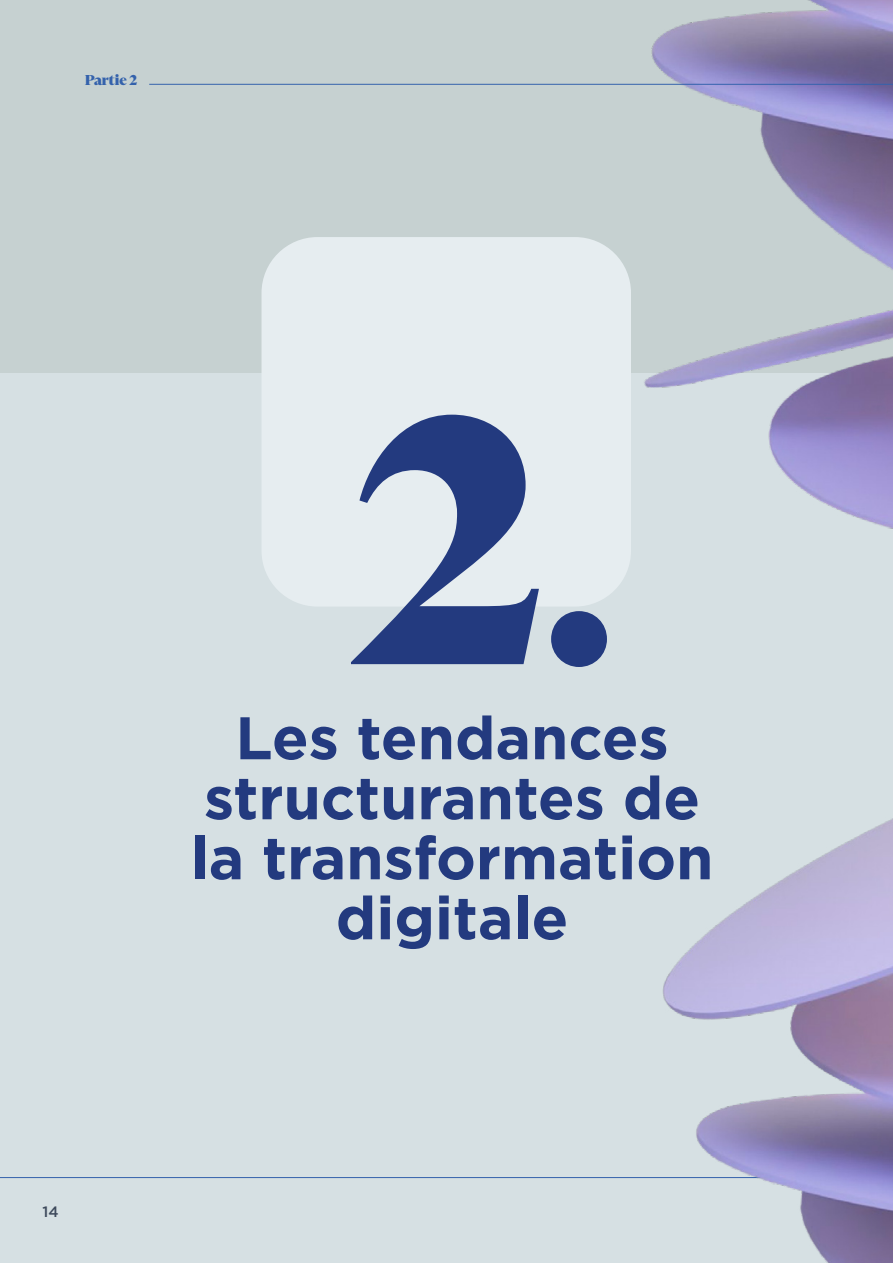
<style>
.page{position:relative;width:893px;height:1263px;background:#d6e0e3}
.page>*{position:absolute;margin:0;border:0;box-sizing:border-box;transform-origin:0 0}
.t1{font:900 405px "Test Financier Display";color:#233a7f}
.t2{font:700 60px/60px "Gotham";color:#233a7f;text-align:center}
.t3{font:900 16.5px "Test Financier Display";color:#3462ac}
.t4{font:500 15px "Gotham";color:#3e4a5c}
.s1{font-size:285px}
</style>
<div class="page">
<div style="left:0;top:0;width:893px;height:373px;background:#c6d1d1"></div>
<div style="left:261px;top:237px;width:370px;height:369px;background:#e6edf0;border-radius:56px"></div>
<hr style="left:0;top:1177px;width:893px;height:1px;background:#3462ac">
<img style="left:511px;top:818px;width:382px;height:445px">
<img style="left:458px;top:0;width:435px;height:606px">
<hr style="left:149px;top:84px;width:744px;height:1px;background:#3462ac">
<p class="t3" style="left:85px;top:71px;width:54px">Partie 2</p>
<p class="t4" style="left:43px;top:1202px;width:18px">14</p>
<h1 class="t1" style="left:355px;top:321px;width:260px">2<span class="s1">.</span></h1>
<p class="t2" style="left:191px;top:708px;width:524px">Les tendances structurantes de la transformation digitale</p>
</div>
